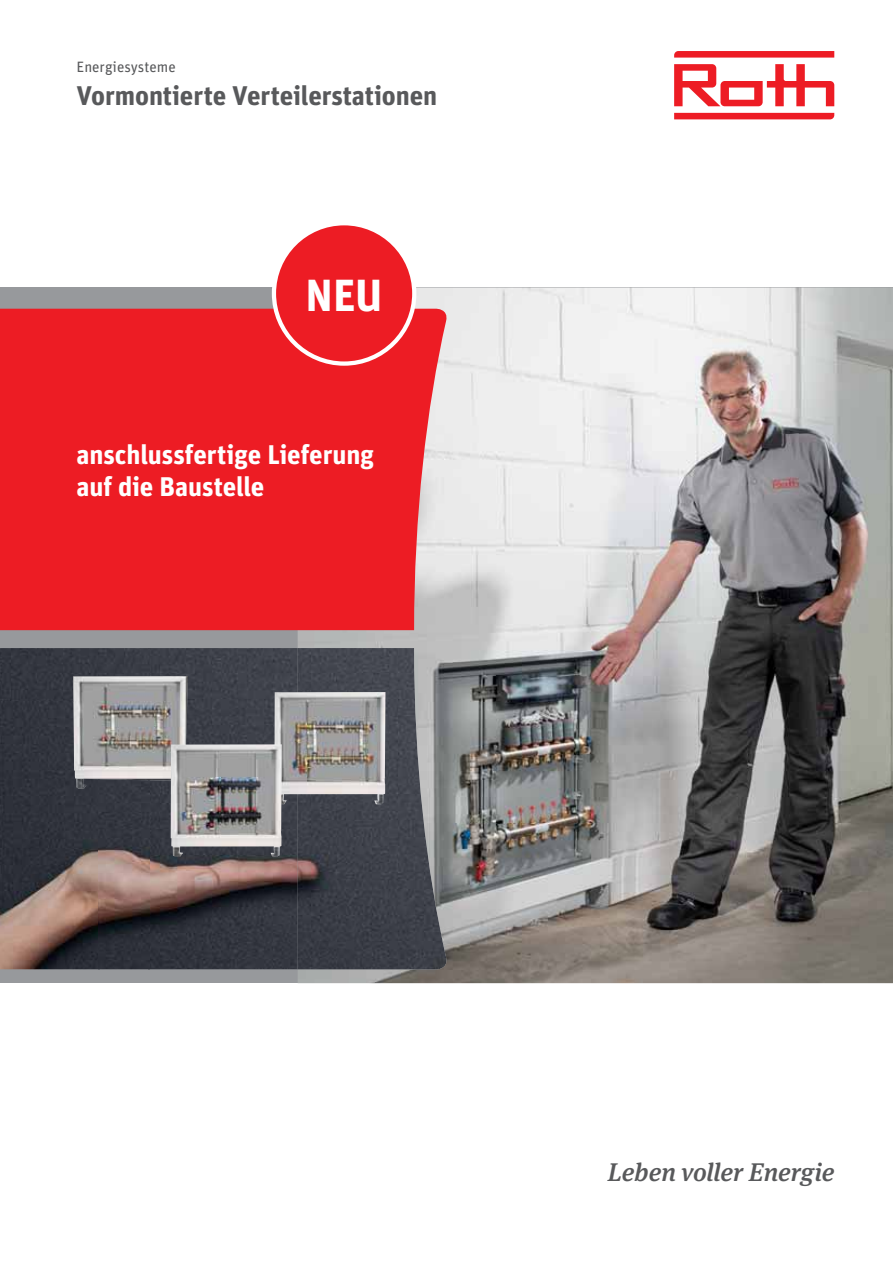
<style>
.page{position:relative;width:893px;height:1263px;background:#fff}
.page>*{position:absolute;margin:0;border:0;box-sizing:border-box;transform-origin:0 0}
.t1{font:700 45px "Unit OT";color:#fff}
.t2{font:700 27px/32.4px "Unit OT";color:#fff}
.t3{font:700 27px "Unit OT";letter-spacing:-.005em;color:#58595b}
.t4{font:italic 500 25.5px "Meta Serif OT";color:#58595b}
.t5{font:15px "Unit OT";color:#58595b}
</style>
<div class="page">
<div style="left:0;top:287px;width:893px;height:696px;background:#97999c"></div>
<img style="left:298px;top:287px;width:595px;height:696px">
<img style="left:149px;top:648px;width:300px;height:321px">
<div style="left:0;top:648px;width:149px;height:53px;background:#353841"></div>
<img style="left:0;top:701px;width:99px;height:268px">
<img style="left:99px;top:791px;width:50px;height:178px">
<div style="left:0;top:309px;width:449px;height:321px;background:#ed1c24"></div>
<svg style="left:272px;top:221px;width:144px;height:145px;fill:#fff"></svg>
<div style="left:276px;top:225px;width:136px;height:136px;background:#ed1c24;border-radius:50%"></div>
<img style="left:73px;top:676px;width:115px;height:115px">
<img style="left:274px;top:692px;width:111px;height:112px">
<img style="left:171px;top:744px;width:111px;height:113px">
<svg style="left:674px;top:113px;width:160px;height:6px"></svg>
<svg style="left:674px;top:51px;width:160px;height:7px"></svg>
<svg style="left:674px;top:64px;width:160px;height:42px"></svg>
<p class="t5" style="left:77px;top:62px;width:101px">Energiesysteme</p>
<p class="t3" style="left:77px;top:86px;width:362px">Vormontierte Verteilerstationen</p>
<h1 class="t1" style="left:305px;top:279px;width:79px">NEU</h1>
<p class="t2" style="left:77px;top:441px;width:299px">anschlussfertige Lieferung auf die Baustelle</p>
<p class="t4" style="left:608px;top:1157px;width:228px">Leben voller Energie</p>
</div>
